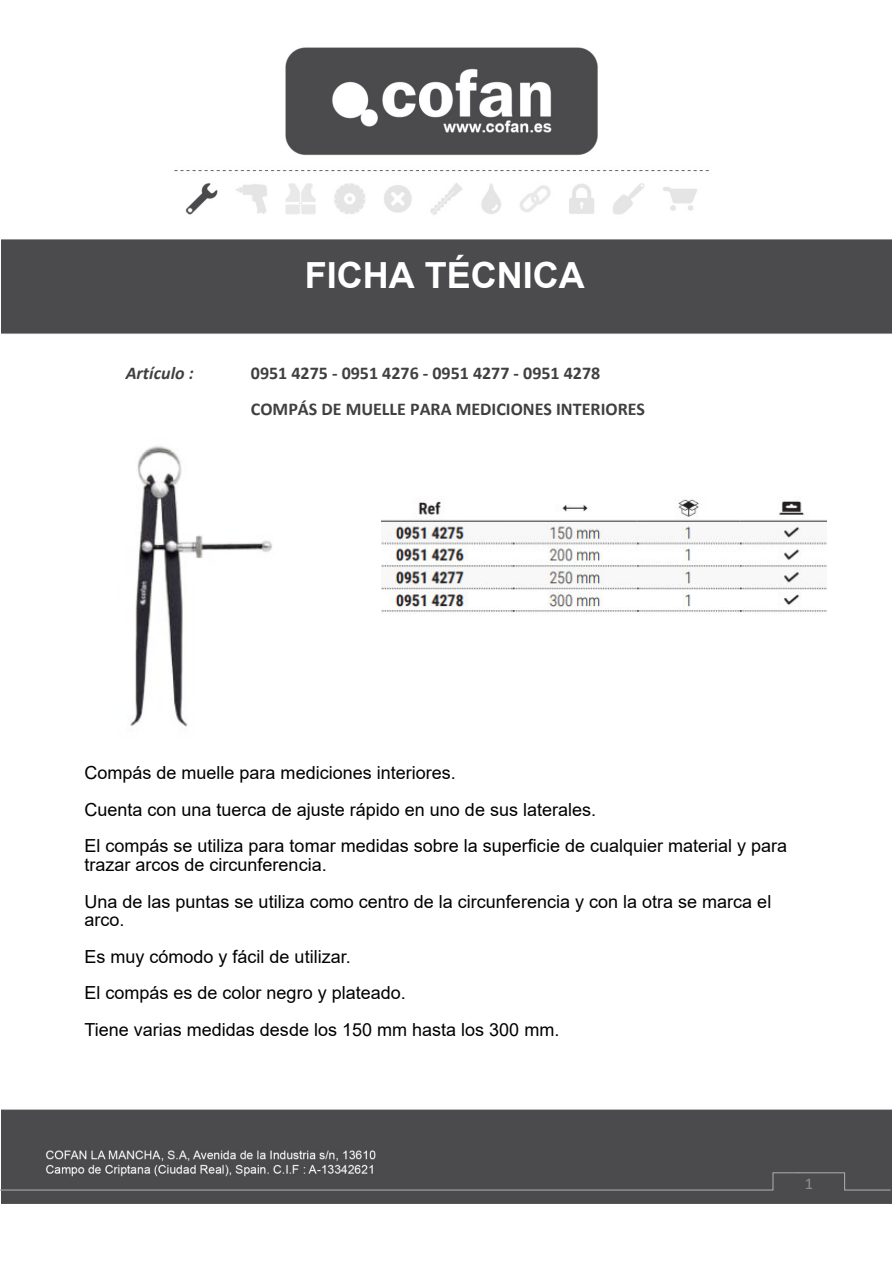
<style>
.page{position:relative;width:894px;height:1264px;background:#fff}
.page>*{position:absolute;margin:0;border:0;box-sizing:border-box;transform-origin:0 0}
.t1{font:700 36px "Arial";color:#fff}
.t2{font:18px/36.6px "Arial";color:#000}
.t3{font:700 18px/36px "Calibri";color:#404040}
.t4{font:italic 700 18px "Calibri";color:#404040}
.t5{font:16.5px "Calibri";color:#8c8c8c}
</style>
<div class="page">
<img style="left:1px;top:47px;width:890px;height:1157px">
<svg style="left:0;top:1171px;width:891px;height:20px;background:#535355"></svg>
<svg style="left:117px;top:743px;width:1px;height:17px"></svg>
<svg style="left:398px;top:756px;width:4px;height:4px"></svg>
<img style="left:381px;top:488px;width:445px;height:130px">
<img style="left:110px;top:438px;width:175px;height:305px">
<h1 class="t1" style="left:305px;top:262px;width:281px">FICHA TÉCNICA</h1>
<p class="t4" style="left:126px;top:365px;width:69px">Artículo :</p>
<p class="t3" style="left:251px;top:356px;width:395px">0951 4275 - 0951 4276 - 0951 4277 - 0951 4278<br>COMPÁS DE MUELLE PARA MEDICIONES INTERIORES</p>
<p class="t2" style="left:84px;top:756px;width:704px">Compás de muelle para mediciones interiores.<br>Cuenta con una tuerca de ajuste rápido en uno de sus laterales.<br>El compás se utiliza para tomar medidas sobre la superficie de cualquier material y para</p>
<p class="t2" style="left:84px;top:848px;width:688px">trazar arcos de circunferencia.<br>Una de las puntas se utiliza como centro de la circunferencia y con la otra se marca el</p>
<p class="t2" style="left:84px;top:903px;width:476px">arco.<br>Es muy cómodo y fácil de utilizar.<br>El compás es de color negro y plateado.<br>Tiene varias medidas desde los 150 mm hasta los 300 mm.</p>
<p class="t5" style="left:804px;top:1176px;width:10px">1</p>
</div>
